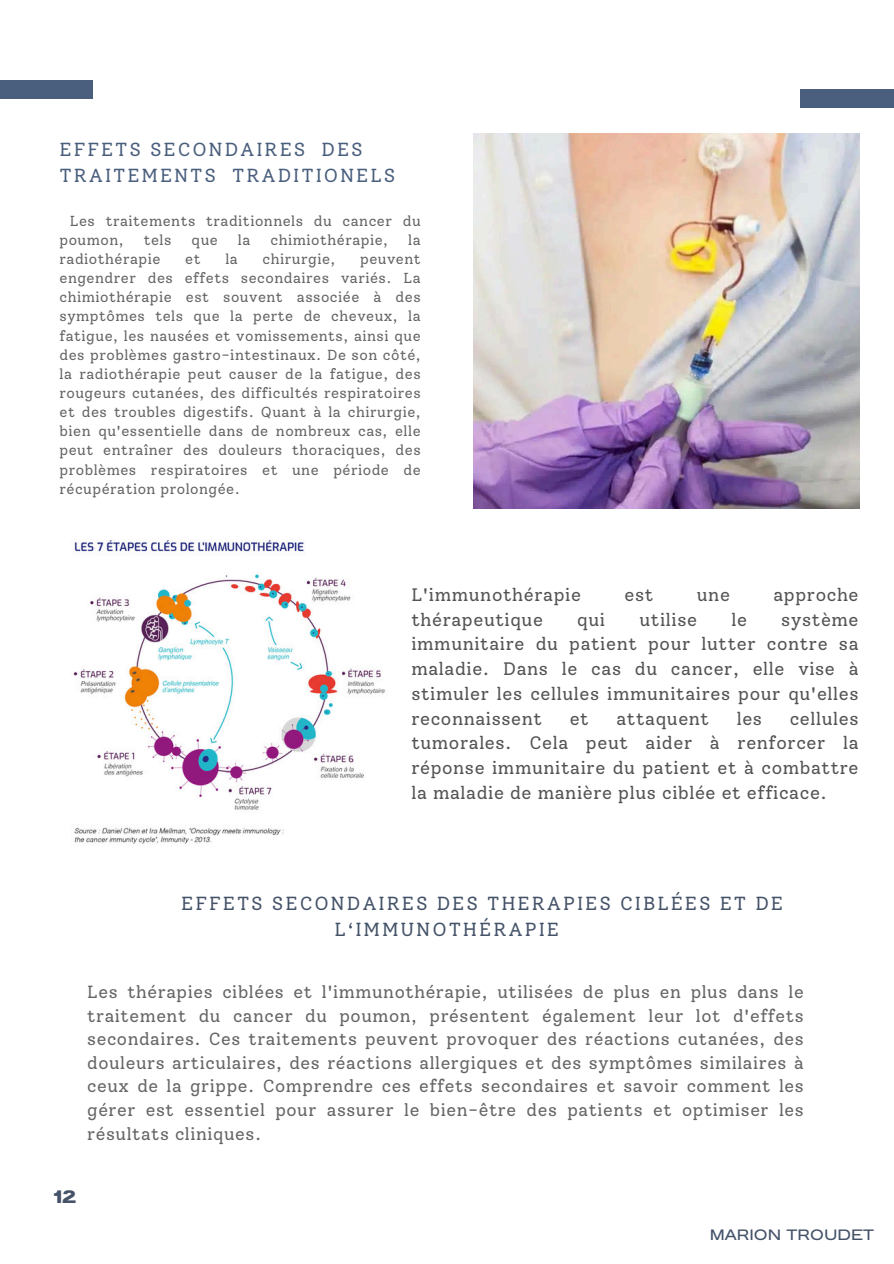
<style>
.page{position:relative;width:894px;height:1264px;background:#fff}
.page>*{position:absolute;margin:0;border:0;box-sizing:border-box;transform-origin:0 0}
.t1{font:18.9px/25.8px "Solway";letter-spacing:.1em;color:#455369}
.t2{font:18.9px/26.4px "Solway";letter-spacing:.1em;color:#4a5f7d}
.t3{font:18px/24.8px "Solway";letter-spacing:.035em;color:#545454;text-align:justify}
.t4{font:700 expanded 18px "Prachason Neue";color:#455369}
.t5{font:17.55px/23.5px "Solway";letter-spacing:.035em;color:#545454;text-align:justify}
.t6{font:expanded 15px "Prachason Neue";color:#455369}
.t7{font:14.4px/19.2px "Solway";letter-spacing:.035em;color:#545454}
</style>
<div class="page">
<img style="left:473px;top:133px;width:386px;height:375px">
<img style="left:73px;top:540px;width:312px;height:304px">
<div style="left:800px;top:89px;width:93px;height:19px;background:#4a5f7d"></div>
<div style="left:0;top:80px;width:92px;height:18px;background:#4a5f7d"></div>
<p class="t2" style="left:59px;top:136px;width:337px">EFFETS SECONDAIRES DES<br>TRAITEMENTS TRADITIONELS</p>
<p class="t7" style="left:59px;top:211px;width:362px;text-indent:10px">Les traitements traditionnels du cancer du poumon,</p>
<p class="t7" style="left:144px;top:230px;width:29px">tels</p>
<p class="t7" style="left:191px;top:230px;width:28px">que</p>
<p class="t7" style="left:238px;top:230px;width:14px">la</p>
<p class="t7" style="left:270px;top:230px;width:119px">chimiothérapie,</p>
<p class="t7" style="left:408px;top:230px;width:14px">la</p>
<p class="t7" style="left:59px;top:249px;width:102px">radiothérapie</p>
<p class="t7" style="left:185px;top:249px;width:17px">et</p>
<p class="t7" style="left:225px;top:249px;width:14px">la</p>
<p class="t7" style="left:262px;top:249px;width:74px">chirurgie,</p>
<p class="t7" style="left:59px;top:249px;width:362px;text-align:justify;text-indent:300px">peuvent engendrer des effets secondaires variés. La chimiothérapie est souvent associée à des symptômes tels que la perte de cheveux, la fatigue, les nausées et vomissements, ainsi que des problèmes gastro-intestinaux. De son côté, la radiothérapie peut causer de la fatigue, des rougeurs cutanées, des difficultés respiratoires et des troubles digestifs. Quant à la chirurgie, bien qu'essentielle dans de nombreux cas, elle peut entraîner des douleurs thoraciques, des problèmes respiratoires et une période de récupération prolongée.</p>
<h1 class="t3" style="left:411px;top:582px;width:171px">L'immunothérapie</h1>
<h1 class="t3" style="left:624px;top:582px;width:30px">est</h1>
<h1 class="t3" style="left:696px;top:582px;width:35px">une</h1>
<h1 class="t3" style="left:773px;top:582px;width:87px">approche</h1>
<h1 class="t3" style="left:411px;top:607px;width:133px">thérapeutique</h1>
<h1 class="t3" style="left:577px;top:607px;width:29px">qui</h1>
<h1 class="t3" style="left:639px;top:607px;width:59px">utilise</h1>
<h1 class="t3" style="left:731px;top:607px;width:17px">le</h1>
<h1 class="t3" style="left:411px;top:607px;width:448px;text-indent:370px">système immunitaire du patient pour lutter contre sa maladie. Dans le cas du cancer, elle vise à stimuler les cellules immunitaires pour qu'elles reconnaissent</h1>
<h1 class="t3" style="left:411px;top:706px;width:448px;text-indent:378px">cellules tumorales. Cela peut aider à renforcer la réponse immunitaire du patient et à combattre la maladie de manière plus ciblée et efficace.</h1>
<h1 class="t3" style="left:569px;top:706px;width:21px">et</h1>
<h1 class="t3" style="left:616px;top:706px;width:94px">attaquent</h1>
<h1 class="t3" style="left:736px;top:706px;width:27px">les</h1>
<p class="t1" style="left:334px;top:890px;width:450px;text-indent:-153px">EFFETS SECONDAIRES DES THERAPIES CIBLÉES ET DE<br>L‘IMMUNOTHÉRAPIE</p>
<p class="t5" style="left:87px;top:979px;width:717px">Les thérapies ciblées et l'immunothérapie, utilisées de plus en plus dans le traitement du cancer du poumon, présentent également leur lot d'effets secondaires. Ces traitements peuvent provoquer des réactions cutanées, des douleurs articulaires, des réactions allergiques et des symptômes similaires à ceux de la grippe. Comprendre ces effets secondaires et savoir comment les gérer est essentiel pour assurer le bien-être des patients et optimiser les résultats cliniques.</p>
<h2 class="t4" style="left:54px;top:1188px;width:24px">12</h2>
<h2 class="t6" style="left:709px;top:1228px;width:166px">MARION TROUDET</h2>
</div>
